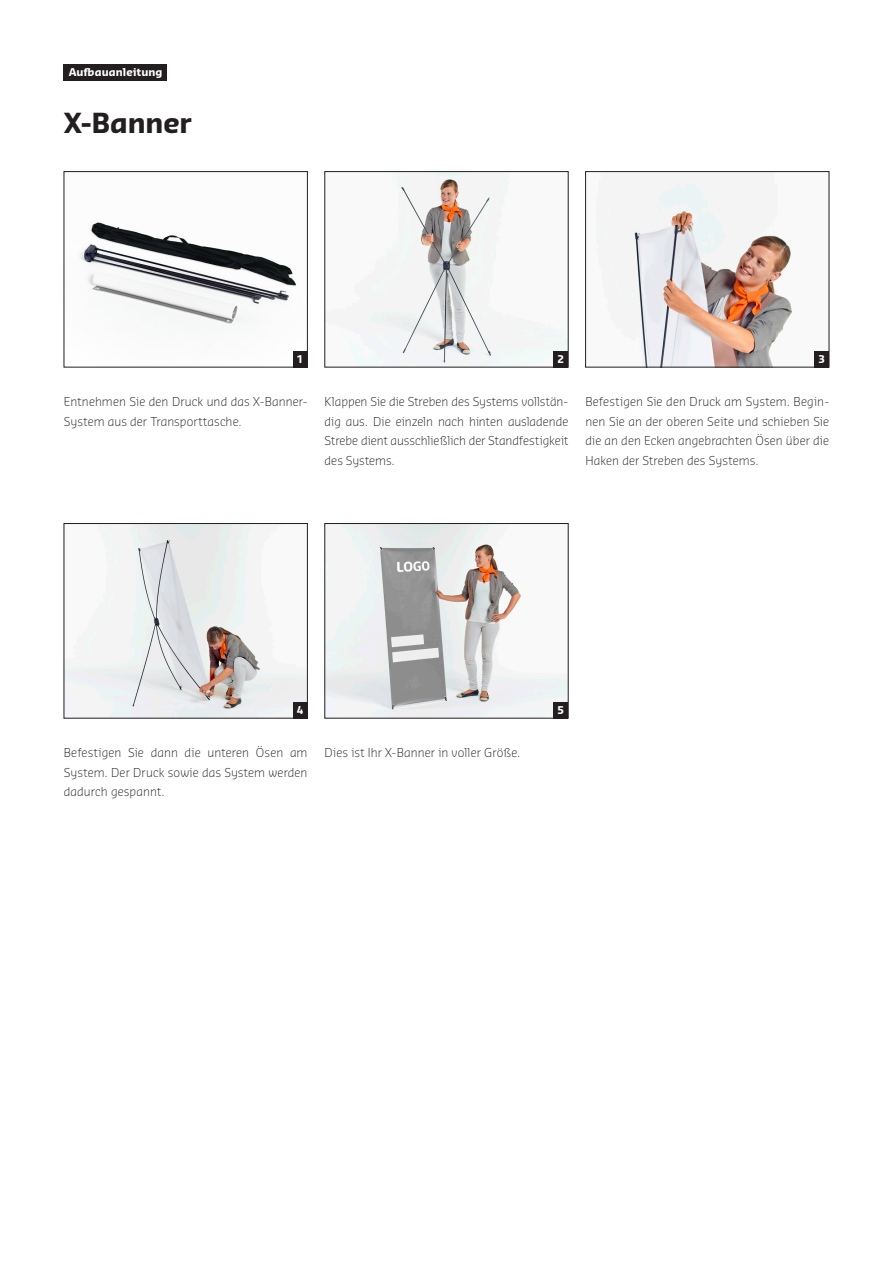
<style>
.page{position:relative;width:893px;height:1263px;background:#fff}
.page>*{position:absolute;margin:0;border:0;box-sizing:border-box;transform-origin:0 0}
.t1{font:700 27px "Sansa Pro";letter-spacing:-.01em;color:#231f20}
.t2{font:300 12px/19.5px "Sansa Pro";letter-spacing:.005em;color:#231f20}
.t3{font:700 10.5px "Sansa Pro";letter-spacing:.015em;color:#fff}
</style>
<div class="page">
<div style="left:64px;top:64px;width:103px;height:16px;background:#231f20"></div>
<img style="left:80px;top:222px;width:216px;height:102px">
<div style="left:64px;top:171px;width:244px;height:196px;border:1px solid #231f20"></div>
<div style="left:293px;top:351px;width:15px;height:16px;background:#231f20"></div>
<img style="left:327px;top:173px;width:239px;height:192px">
<div style="left:553px;top:351px;width:15px;height:16px;background:#231f20"></div>
<img style="left:596px;top:173px;width:196px;height:192px">
<div style="left:585px;top:171px;width:244px;height:196px;border:1px solid #231f20"></div>
<div style="left:814px;top:351px;width:15px;height:16px;background:#231f20"></div>
<img style="left:66px;top:525px;width:240px;height:191px">
<div style="left:64px;top:523px;width:244px;height:195px;border:1px solid #231f20"></div>
<div style="left:293px;top:702px;width:15px;height:16px;background:#231f20"></div>
<img style="left:327px;top:525px;width:239px;height:191px">
<div style="left:553px;top:702px;width:15px;height:16px;background:#231f20"></div>
<p class="t3" style="left:69px;top:65px;width:95px">Aufbauanleitung</p>
<h1 class="t1" style="left:64px;top:105px;width:129px">X-Banner</h1>
<p class="t3" style="left:297px;top:352px;width:8px">1</p>
<p class="t3" style="left:558px;top:352px;width:8px">2</p>
<p class="t3" style="left:818px;top:352px;width:8px">3</p>
<p class="t2" style="left:64px;top:392px;width:245px">Entnehmen Sie den Druck und das X-Banner-<br>System aus der Transporttasche.</p>
<p class="t2" style="left:325px;top:392px;width:245px;text-align:justify">Klappen Sie die Streben des Systems vollstän&shy;dig aus. Die einzeln nach hinten ausladende Strebe dient ausschließlich der Standfestigkeit des Systems.</p>
<p class="t2" style="left:585px;top:392px;width:245px;text-align:justify">Befestigen Sie den Druck am System. Begin&shy;nen Sie an der oberen Seite und schieben Sie die an den Ecken angebrachten Ösen über die Haken der Streben des Systems.</p>
<p class="t3" style="left:297px;top:703px;width:8px">4</p>
<p class="t3" style="left:558px;top:703px;width:8px">5</p>
<p class="t2" style="left:64px;top:743px;width:245px">Befestigen Sie dann die unteren Ösen am</p>
<p class="t2" style="left:325px;top:743px;width:197px">Dies ist Ihr X-Banner in voller Größe.</p>
<p class="t2" style="left:64px;top:762px;width:245px">System. Der Druck sowie das System werden dadurch gespannt.</p>
</div>
